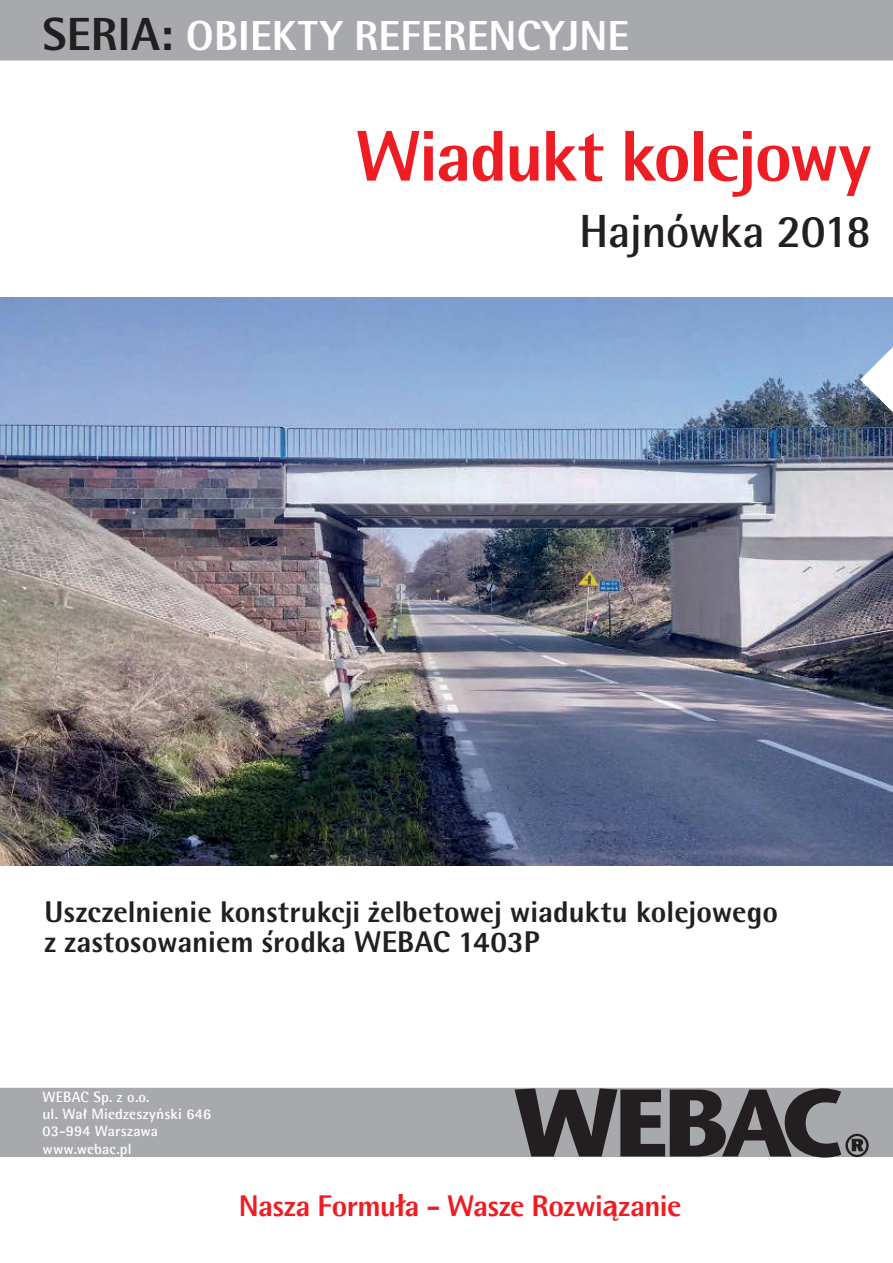
<style>
.page{position:relative;width:893px;height:1263px;background:#fff}
.page>*{position:absolute;margin:0;border:0;box-sizing:border-box;transform-origin:0 0}
.t1{font:800 72px "Rotis Semi Sans";letter-spacing:-.025em;color:#ee1d23}
.t2{font:700 46.5px "Rotis Semi Sans";letter-spacing:-.015em;color:#231f20}
.t3{font:800 42px "Rotis Semi Sans";letter-spacing:.005em;color:#fff}
.t4{font:800 30px/30px "Rotis Semi Sans";color:#231f20}
.t5{font:800 30px "Agfa Rotis Semisans";letter-spacing:-.015em;color:#ee1d23}
.t6{font:700 15px/17.2px "Agfa Rotis Semisans";letter-spacing:.01em;color:#fff}
.s1{font-size:46.5px;color:#231f20}
.s2{font-family:"Stone Sans";font-weight:600}
</style>
<div class="page">
<div style="left:0;top:1087px;width:893px;height:71px;background:#a8a9ad"></div>
<img style="left:0;top:298px;width:893px;height:567px">
<svg style="left:860px;top:347px;width:33px;height:65px"></svg>
<svg style="left:514px;top:1088px;width:355px;height:69px;background:#5c5a5d"></svg>
<div style="left:0;top:0;width:893px;height:61px;background:#a8a9ad"></div>
<h3 class="t3" style="left:43px;top:9px;width:588px"><span class="s1">SERIA:</span> OBIEKTY REFERENCYJNE</h3>
<h1 class="t1" style="left:356px;top:110px;width:517px">Wiadukt kolejowy</h1>
<h2 class="t2" style="left:579px;top:202px;width:293px">Hajnówka 2018</h2>
<p class="t4" style="left:45px;top:896px;width:735px">Uszczelnienie konstrukcji żelbetowej wiaduktu kolejowego z zastosowaniem środka WEBAC 1403P</p>
<p class="t6" style="left:43px;top:1088px;width:170px">WEBAC Sp. z o.o.<br>ul. Wał Miedzeszyński 646<br>03-994 Warszawa www.webac.pl</p>
<p class="t5" style="left:239px;top:1187px;width:444px">Nasza Formu<span class="s2">ł</span>a - Wasze Rozwi<span class="s2">ą</span>zanie</p>
</div>
